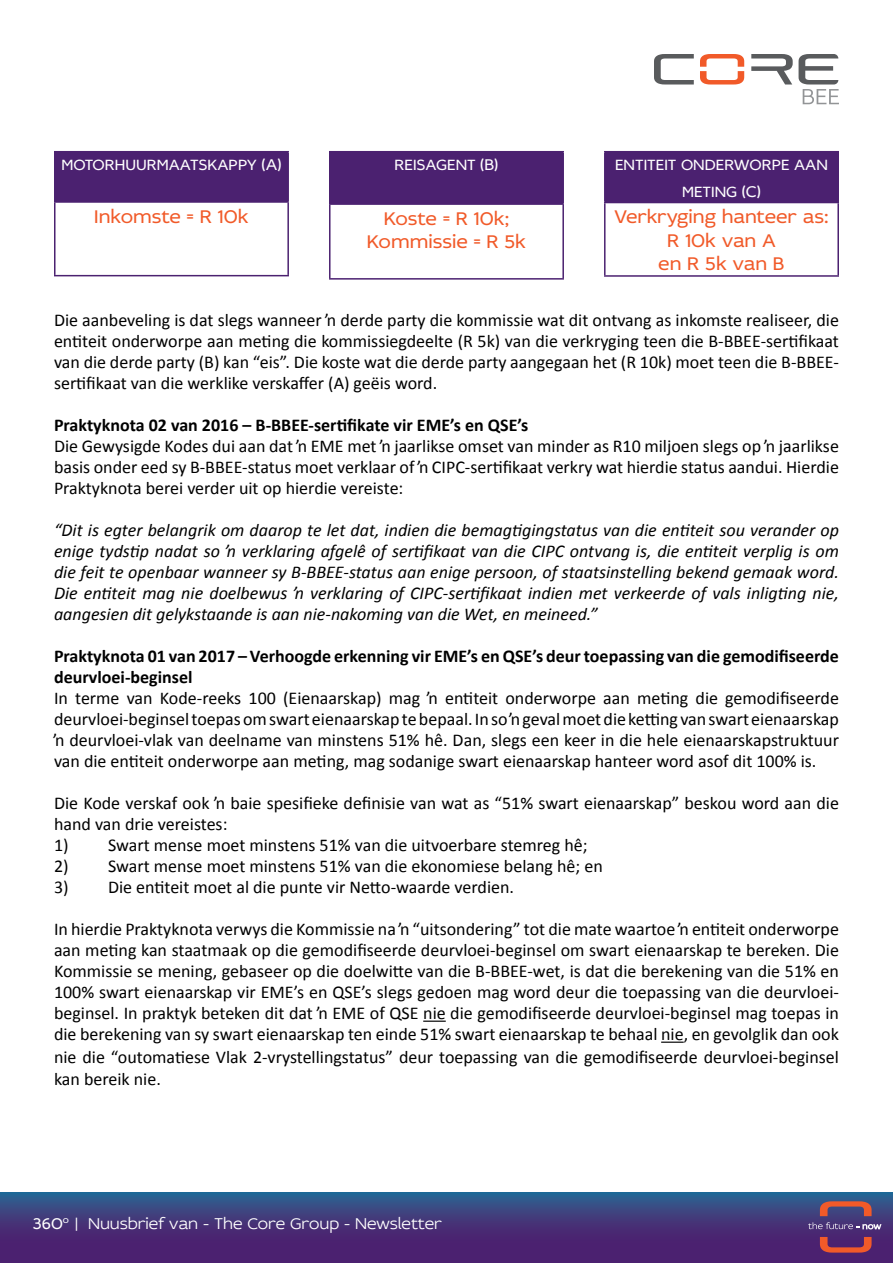
<style>
.page{position:relative;width:893px;height:1263px;background:#fff}
.page>*{position:absolute;margin:0;border:0;box-sizing:border-box;transform-origin:0 0}
.t1{font:19.5px/23.4px "Idealist Sans";color:#f15a29;text-align:center}
.t2{font:18px/21px "Calibri";color:#000;text-align:justify}
.t3{font:italic 18px/21px "Calibri";color:#000;text-align:justify}
.t4{font:700 18px/21px "Calibri";color:#000}
.t5{font:300 16.5px "Idealist Sans";color:#fff}
.t6{font:15.75px/27px "Idealist Sans";color:#fff;text-align:center}
.s1{font-size:16.5px}
.s2{font-weight:400}
</style>
<div class="page">
<svg style="left:0;top:1193px;width:893px;height:70px;background:#423579"></svg>
<svg style="left:808px;top:1222px;width:73px;height:7px"></svg>
<svg style="left:820px;top:1201px;width:52px;height:15px"></svg>
<svg style="left:820px;top:1237px;width:52px;height:15px"></svg>
<svg style="left:654px;top:54px;width:40px;height:31px"></svg>
<svg style="left:700px;top:54px;width:44px;height:31px"></svg>
<svg style="left:751px;top:54px;width:88px;height:50px"></svg>
<div style="left:55px;top:152px;width:233px;height:50px;background:#4b2170"></div>
<hr style="left:54px;top:201px;width:235px;height:2px;background:#4b2170">
<hr style="left:54px;top:151px;width:235px;height:1px;background:#4b2170">
<hr style="left:54px;top:152px;width:2px;height:49px;background:#4b2170">
<hr style="left:287px;top:152px;width:2px;height:49px;background:#4b2170">
<hr style="left:54px;top:203px;width:2px;height:72px;background:#4b2170">
<hr style="left:287px;top:203px;width:2px;height:72px;background:#4b2170">
<hr style="left:54px;top:275px;width:235px;height:1px;background:#4b2170">
<div style="left:330px;top:152px;width:233px;height:52px;background:#4b2170"></div>
<hr style="left:329px;top:203px;width:235px;height:2px;background:#4b2170">
<hr style="left:329px;top:151px;width:235px;height:1px;background:#4b2170">
<hr style="left:329px;top:152px;width:1px;height:51px;background:#4b2170">
<hr style="left:562px;top:152px;width:2px;height:51px;background:#4b2170">
<hr style="left:329px;top:205px;width:1px;height:73px;background:#4b2170">
<hr style="left:562px;top:205px;width:2px;height:73px;background:#4b2170">
<hr style="left:329px;top:278px;width:235px;height:2px;background:#4b2170">
<div style="left:605px;top:152px;width:233px;height:51px;background:#4b2170"></div>
<hr style="left:604px;top:202px;width:235px;height:1px;background:#4b2170">
<hr style="left:604px;top:151px;width:235px;height:1px;background:#4b2170">
<hr style="left:604px;top:152px;width:1px;height:50px;background:#4b2170">
<hr style="left:837px;top:152px;width:2px;height:50px;background:#4b2170">
<hr style="left:604px;top:203px;width:1px;height:72px;background:#4b2170">
<hr style="left:837px;top:203px;width:2px;height:72px;background:#4b2170">
<hr style="left:604px;top:275px;width:235px;height:2px;background:#4b2170">
<hr style="left:423px;top:1020px;width:23px;height:2px;background:#000">
<hr style="left:661px;top:1041px;width:23px;height:2px;background:#000">
<p class="t6" style="left:62px;top:151px;width:221px">MOTORHUURMAATSKAPPY <span class="s1">(A)</span></p>
<p class="t1" style="left:94px;top:204px;width:156px">Inkomste = R 10k</p>
<p class="t6" style="left:395px;top:151px;width:105px">REISAGENT <span class="s1">(B)</span></p>
<p class="t1" style="left:367px;top:206px;width:161px">Koste = R 10k;<br>Kommissie = R 5k</p>
<p class="t6" style="left:615px;top:150px;width:214px">ENTITEIT ONDERWORPE AAN<br>METING <span class="s1">(C)</span></p>
<p class="t1" style="left:614px;top:204px;width:216px">Verkryging hanteer as:<br>R 10k van A<br>en R 5k van B</p>
<p class="t2" style="left:54px;top:310px;width:786px">Die aanbeveling is dat slegs wanneer ŉ derde party die kommissie wat dit ontvang as inkomste realiseer, die entiteit onderworpe aan meting die kommissiegdeelte (R 5k) van die verkryging teen die B-BBEE-sertifikaat van die derde party (B) kan “eis”. Die koste wat die derde party aangegaan het (R 10k) moet teen die B-BBEE&shy;sertifikaat van die werklike verskaffer (A) geëis word.</p>
<p class="t4" style="left:54px;top:415px;width:476px">Praktyknota 02 van 2016 – B-BBEE-sertifikate vir EME’s en QSE’s</p>
<p class="t2" style="left:54px;top:436px;width:786px">Die Gewysigde Kodes dui aan dat ŉ EME met ŉ jaarlikse omset van minder as R10 miljoen slegs op ŉ jaarlikse basis onder eed sy B-BBEE-status moet verklaar of ŉ CIPC-sertifikaat verkry wat hierdie status aandui. Hierdie Praktyknota berei verder uit op hierdie vereiste:</p>
<p class="t3" style="left:54px;top:519px;width:786px">“Dit is egter belangrik om daarop te let dat, indien die bemagtigingstatus van die entiteit sou verander op enige tydstip nadat so ŉ verklaring afgelê of sertifikaat van die CIPC ontvang is, die entiteit verplig is om die feit te openbaar wanneer sy B-BBEE-status aan enige persoon, of staatsinstelling bekend gemaak word.<br>Die entiteit mag nie doelbewus ŉ verklaring of CIPC-sertifikaat indien met verkeerde of vals inligting nie, aangesien dit gelykstaande is aan nie-nakoming van die Wet, en meineed.”</p>
<p class="t4" style="left:54px;top:646px;width:786px">Praktyknota 01 van 2017 – Verhoogde erkenning vir EME’s en QSE’s deur toepassing van die gemodifiseerde deurvloei-beginsel</p>
<p class="t2" style="left:54px;top:688px;width:786px">In terme van Kode-reeks 100 (Eienaarskap) mag ŉ entiteit onderworpe aan meting die gemodifiseerde deurvloei-beginsel toepas om swart eienaarskap te bepaal. In so ŉ geval moet die ketting van swart eienaarskap ŉ deurvloei-vlak van deelname van minstens 51% hê. Dan, slegs een keer in die hele eienaarskapstruktuur van die entiteit onderworpe aan meting, mag sodanige swart eienaarskap hanteer word asof dit 100% is.</p>
<p class="t2" style="left:54px;top:793px;width:786px">Die Kode verskaf ook ŉ baie spesifieke definisie van wat as “51% swart eienaarskap” beskou word aan die hand van drie vereistes:</p>
<p class="t2" style="left:54px;top:835px;width:535px">1) Swart mense moet minstens 51% van die uitvoerbare stemreg hê;</p>
<p class="t2" style="left:54px;top:856px;width:550px">2) Swart mense moet minstens 51% van die ekonomiese belang hê; en</p>
<p class="t2" style="left:54px;top:877px;width:462px">3) Die entiteit moet al die punte vir Netto-waarde verdien.</p>
<p class="t2" style="left:54px;top:918px;width:786px;line-height:21.5px">In hierdie Praktyknota verwys die Kommissie na ŉ “uitsondering” tot die mate waartoe ŉ entiteit onderworpe aan meting kan staatmaak op die gemodifiseerde deurvloei-beginsel om swart eienaarskap te bereken. Die Kommissie se mening, gebaseer op die doelwitte van die B-BBEE-wet, is dat die berekening van die 51% en 100% swart eienaarskap vir EME’s en QSE’s slegs gedoen mag word deur die toepassing van die deurvloei&shy;beginsel. In praktyk beteken dit dat ŉ EME of QSE nie die gemodifiseerde deurvloei-beginsel mag toepas in die berekening van sy swart eienaarskap ten einde 51% swart eienaarskap te behaal nie, en gevolglik dan ook nie die “outomatiese Vlak 2-vrystellingstatus” deur toepassing van die gemodifiseerde deurvloei-beginsel kan bereik nie.</p>
<p class="t5" style="left:33px;top:1212px;width:411px"><span class="s2">360</span><sup>o</sup> | Nuusbrief van - The Core Group - Newsletter</p>
</div>
